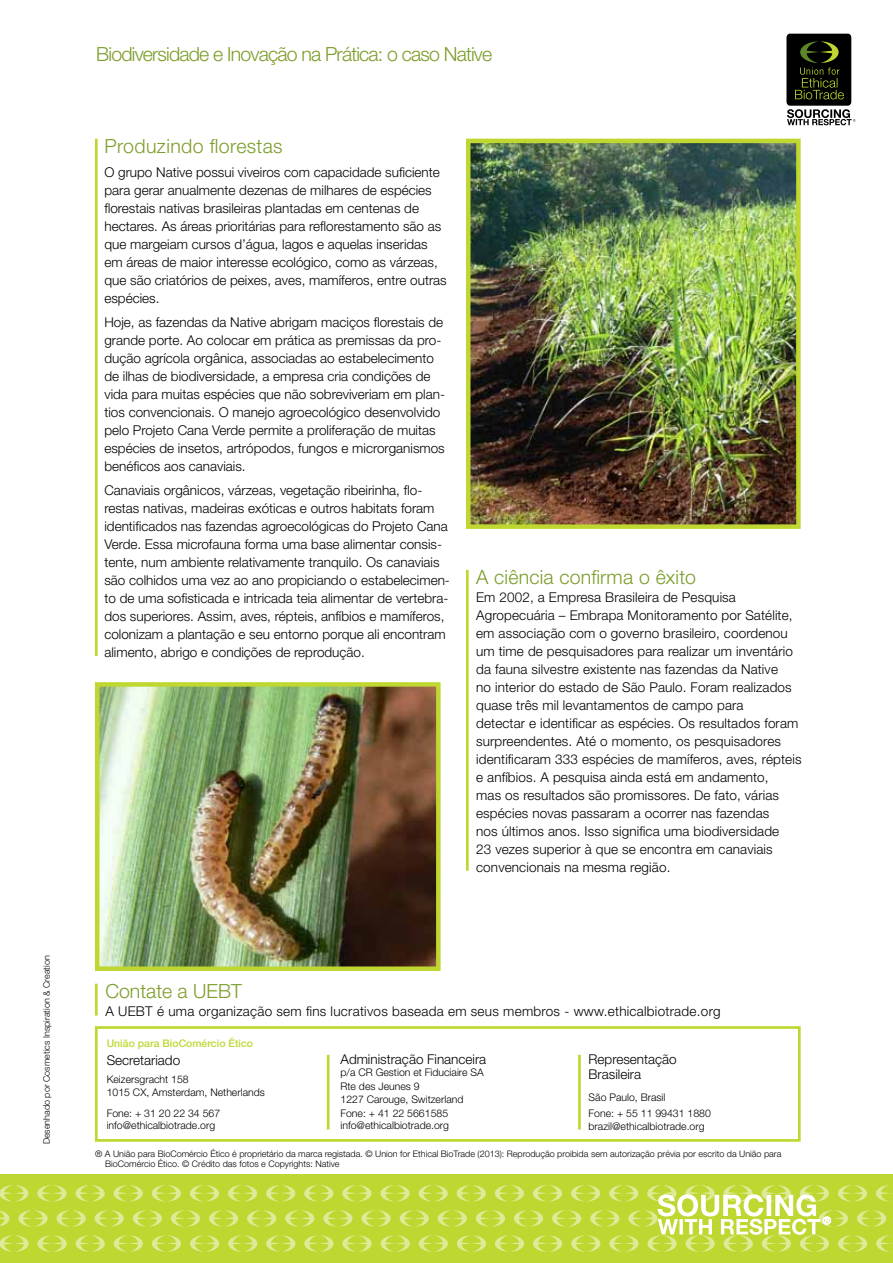
<style>
.page{position:relative;width:893px;height:1263px;background:#fff}
.page>*{position:absolute;margin:0;border:0;box-sizing:border-box;transform-origin:0 0}
.t1{font:300 19.5px "Helvetica Neue";letter-spacing:-.04em;color:#7b9d29}
.t2{font:300 19.5px "Helvetica Neue";color:#7b9d29}
.t3{font:300 19.5px "Helvetica Neue";letter-spacing:.02em;color:#7b9d29}
.t4{font:300 13.5px/18px "Helvetica Neue";color:#000}
.t5{font:300 13.5px "Helvetica Neue";letter-spacing:.02em;color:#000}
.t6{font:300 10.5px/13.6px "Helvetica Neue";color:#000}
.t7{font:500 10.5px "Helvetica Neue";color:#bfd730}
.t8{font:300 9px/10.5px "Helvetica Neue";color:#000}
</style>
<div class="page">
<img style="left:100px;top:687px;width:336px;height:279px">
<div style="left:95px;top:682px;width:346px;height:289px;border:4px solid #bfd730"></div>
<svg style="left:787px;top:109px;width:69px;height:16px"></svg>
<div style="left:787px;top:34px;width:64px;height:72px;background:#000;border-radius:4px"></div>
<svg style="left:795px;top:41px;width:49px;height:58px"></svg>
<hr style="left:466px;top:570px;width:3px;height:301px;background:#bfd730">
<div style="left:0;top:1175px;width:893px;height:88px;background:#bfd730"></div>
<img style="left:471px;top:144px;width:325px;height:380px">
<div style="left:466px;top:139px;width:335px;height:390px;border:4px solid #bfd730"></div>
<hr style="left:95px;top:984px;width:3px;height:31px;background:#bfd730">
<hr style="left:95px;top:139px;width:3px;height:517px;background:#bfd730">
<div style="left:95px;top:1026px;width:706px;height:116px;background:#fff;border:3px solid #bfd730"></div>
<hr style="left:327px;top:1055px;width:3px;height:74px;background:#bfd730">
<hr style="left:578px;top:1055px;width:3px;height:74px;background:#bfd730">
<svg style="left:0;top:1185px;width:893px;height:67px"></svg>
<p class="t8" style="left:41px;top:1144px;width:190px;rotate:-90deg">Desenhado por Cosmetics Inspiration &amp; Creation</p>
<h1 class="t1" style="left:96px;top:42px;width:397px">Biodiversidade e Inovação na Prática: o caso Native</h1>
<h1 class="t3" style="left:104px;top:134px;width:180px">Produzindo florestas</h1>
<p class="t4" style="left:104px;top:163px;width:344px">O grupo Native possui viveiros com capacidade suficiente para gerar anualmente dezenas de milhares de espécies florestais nativas brasileiras plantadas em centenas de hectares. As áreas prioritárias para reflorestamento são as que margeiam cursos d’água, lagos e aquelas inseridas em áreas de maior interesse ecológico, como as várzeas, que são criatórios de peixes, aves, mamíferos, entre outras espécies.</p>
<p class="t4" style="left:104px;top:313px;width:342px">Hoje, as fazendas da Native abrigam maciços florestais de grande porte. Ao colocar em prática as premissas da pro&shy;dução agrícola orgânica, associadas ao estabelecimento de ilhas de biodiversidade, a empresa cria condições de vida para muitas espécies que não sobreviveriam em plan&shy;tios convencionais. O manejo agroecológico desenvolvido pelo Projeto Cana Verde permite a proliferação de muitas espécies de insetos, artrópodos, fungos e microrganismos benéficos aos canaviais.</p>
<p class="t4" style="left:104px;top:481px;width:347px">Canaviais orgânicos, várzeas, vegetação ribeirinha, flo&shy;restas nativas, madeiras exóticas e outros habitats foram identificados nas fazendas agroecológicas do Projeto Cana Verde. Essa microfauna forma uma base alimentar consis&shy;tente, num ambiente relativamente tranquilo. Os canaviais são colhidos uma vez ao ano propiciando o estabelecimen&shy;to de uma sofisticada e intricada teia alimentar de vertebra&shy;dos superiores. Assim, aves, répteis, anfíbios e mamíferos, colonizam a plantação e seu entorno porque ali encontram alimento, abrigo e condições de reprodução.</p>
<h1 class="t2" style="left:476px;top:565px;width:221px">A ciência confirma o êxito</h1>
<p class="t4" style="left:476px;top:588px;width:327px">Em 2002, a Empresa Brasileira de Pesquisa Agropecuária – Embrapa Monitoramento por Satélite, em associação com o governo brasileiro, coordenou um time de pesquisadores para realizar um inventário da fauna silvestre existente nas fazendas da Native<br>no interior do estado de São Paulo. Foram realizados quase três mil levantamentos de campo para<br>detectar e identificar as espécies. Os resultados foram surpreendentes. Até o momento, os pesquisadores identificaram 333 espécies de mamíferos, aves, répteis e anfíbios. A pesquisa ainda está em andamento,<br>mas os resultados são promissores. De fato, várias espécies novas passaram a ocorrer nas fazendas<br>nos últimos anos. Isso significa uma biodiversidade<br>23 vezes superior à que se encontra em canaviais convencionais na mesma região.</p>
<h1 class="t2" style="left:105px;top:979px;width:138px">Contate a UEBT</h1>
<p class="t5" style="left:105px;top:1003px;width:617px">A UEBT é uma organização sem fins lucrativos baseada em seus membros - www.ethicalbiotrade.org</p>
<p class="t4" style="left:589px;top:1052px;width:90px;line-height:15px">Representação<br>Brasileira</p>
<p class="t6" style="left:589px;top:1088px;width:124px;line-height:16.5px">São Paulo, Brasil<br>Fone: + 55 11 99431 1880</p>
<p class="t6" style="left:589px;top:1119px;width:117px">brazil@ethicalbiotrade.org</p>
<p class="t7" style="left:107px;top:1036px;width:148px">União para BioComércio Ético</p>
<p class="t4" style="left:107px;top:1050px;width:75px">Secretariado</p>
<p class="t6" style="left:107px;top:1072px;width:160px">Keizersgracht 158<br>1015 CX, Amsterdam, Netherlands</p>
<p class="t6" style="left:107px;top:1107px;width:115px;line-height:12px">Fone: + 31 20 22 34 567 info@ethicalbiotrade.org</p>
<p class="t8" style="left:105px;top:1148px;width:678px;text-indent:-10px">® A União para BioComércio Ético é proprietário da marca registada. © Union for Ethical BioTrade (2013): Reprodução proibida sem autorização prévia por escrito da União para<br>BioComércio Ético. © Crédito das fotos e Copyrights: Native</p>
<p class="t4" style="left:340px;top:1050px;width:147px">Administração Financeira</p>
<p class="t6" style="left:340px;top:1066px;width:145px">p/a CR Gestion et Fiduciaire SA<br>Rte des Jeunes 9<br>1227 Carouge, Switzerland<br>Fone: + 41 22 5661585</p>
<p class="t6" style="left:340px;top:1119px;width:110px">info@ethicalbiotrade.org</p>
</div>
